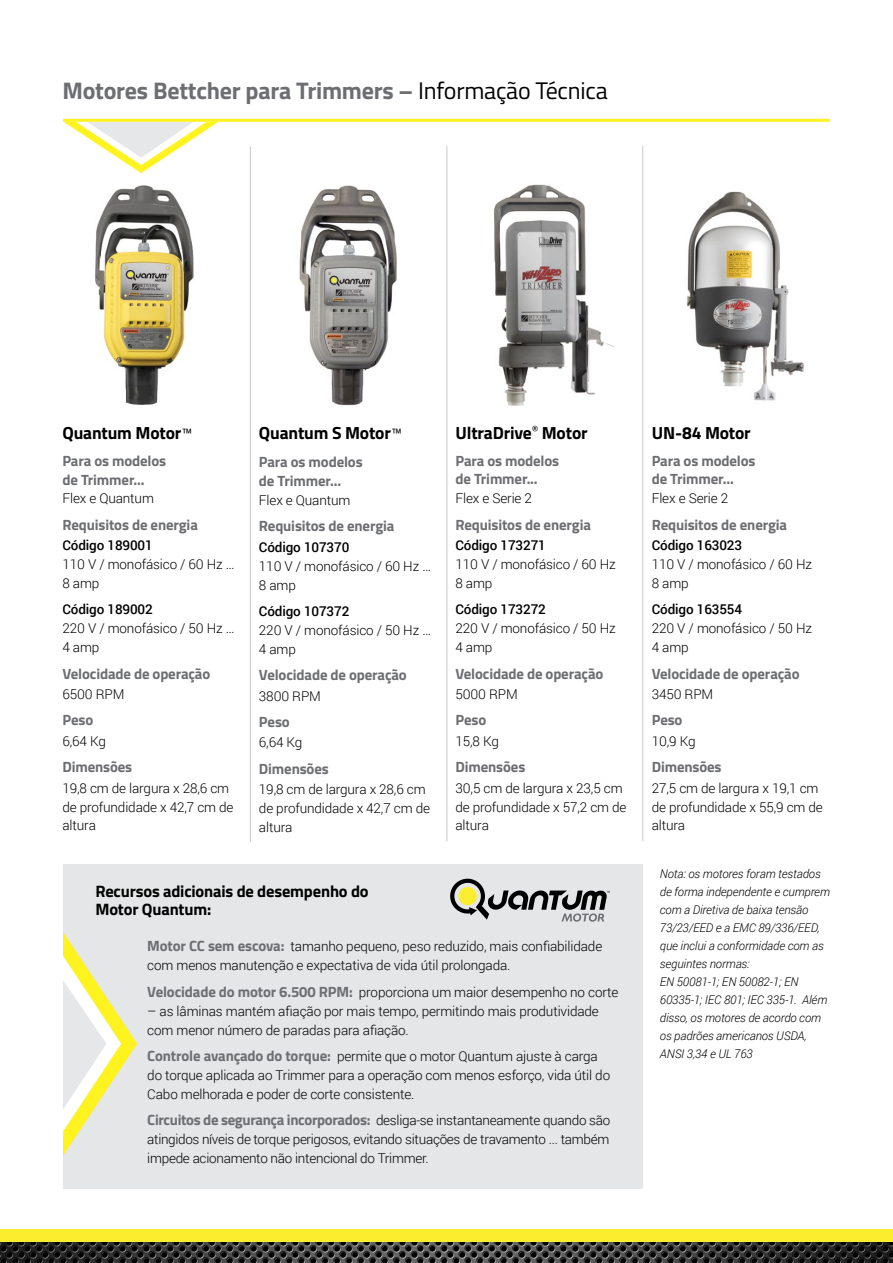
<style>
.page{position:relative;width:893px;height:1263px;background:#fff}
.page>*{position:absolute;margin:0;border:0;box-sizing:border-box;transform-origin:0 0}
.t1{font:700 24px "Titillium";letter-spacing:-.01em;color:#6d6e71}
.t2{font:700 17.55px "Titillium";letter-spacing:-.01em;color:#000}
.t3{font:700 16.5px/18px "Titillium";letter-spacing:-.01em;color:#000}
.t4{font:700 14.85px/18.9px "Titillium";letter-spacing:-.01em;color:#6d6e71}
.t5{font:300 13.5px/18.9px "Roboto";letter-spacing:-.01em;color:#000}
.t6{font:500 13.5px "Roboto";letter-spacing:-.01em;color:#000}
.t7{font:italic 300 12px/18px "Roboto";letter-spacing:-.01em;color:#000}
.s1{font-weight:400;color:#000}
.s2{font-weight:300;font-size:16.5px}
.s3{font-family:"Titillium";font-weight:700;font-size:14.85px;color:#6d6e71}
</style>
<div class="page">
<img style="left:299px;top:185px;width:98px;height:221px">
<img style="left:0;top:1241px;width:893px;height:22px">
<div style="left:0;top:1229px;width:893px;height:12px;background:#fcee2e"></div>
<img style="left:95px;top:185px;width:99px;height:220px">
<img style="left:686px;top:191px;width:119px;height:210px">
<img style="left:493px;top:184px;width:122px;height:222px">
<hr style="left:250px;top:146px;width:1px;height:696px;background:#c7c8ca">
<div style="left:63px;top:864px;width:580px;height:325px;background:#e5e6e7"></div>
<hr style="left:446px;top:146px;width:1px;height:695px;background:#c7c8ca">
<hr style="left:642px;top:146px;width:1px;height:695px;background:#c7c8ca">
<svg style="left:63px;top:932px;width:74px;height:224px"></svg>
<svg style="left:450px;top:879px;width:160px;height:43px"></svg>
<svg style="left:64px;top:122px;width:154px;height:51px"></svg>
<hr style="left:63px;top:119px;width:767px;height:3px;background:#fff31f">
<h1 class="t1" style="left:62px;top:72px;width:547px">Motores Bettcher para Trimmers – <span class="s1">Informação Técnica</span></h1>
<p class="t2" style="left:62px;top:420px;width:132px">Quantum Motor<span class="s2">™</span></p>
<p class="t4" style="left:62px;top:450px;width:105px">Para os modelos de Trimmer...</p>
<p class="t5" style="left:62px;top:489px;width:93px">Flex e Quantum</p>
<p class="t4" style="left:62px;top:514px;width:137px">Requisitos de energia</p>
<p class="t6" style="left:62px;top:536px;width:92px">Código 189001</p>
<p class="t5" style="left:62px;top:554px;width:174px">110 V / monofásico / 60 Hz …<br>8 amp</p>
<p class="t6" style="left:62px;top:600px;width:92px">Código 189002</p>
<p class="t5" style="left:62px;top:619px;width:174px">220 V / monofásico / 50 Hz …<br>4 amp</p>
<p class="t4" style="left:62px;top:663px;width:149px">Velocidade de operação</p>
<p class="t5" style="left:62px;top:684px;width:63px">6500 RPM</p>
<p class="t4" style="left:62px;top:710px;width:32px">Peso</p>
<p class="t5" style="left:62px;top:731px;width:45px">6,64 Kg</p>
<p class="t4" style="left:62px;top:757px;width:71px">Dimensões</p>
<p class="t5" style="left:62px;top:778px;width:173px">19,8 cm de largura x 28,6 cm de profundidade x 42,7 cm de altura</p>
<p class="t2" style="left:259px;top:420px;width:145px">Quantum S Motor<span class="s2">™</span></p>
<p class="t4" style="left:259px;top:452px;width:105px">Para os modelos de Trimmer...</p>
<p class="t5" style="left:259px;top:490px;width:93px">Flex e Quantum</p>
<p class="t4" style="left:259px;top:516px;width:137px">Requisitos de energia</p>
<p class="t6" style="left:259px;top:537px;width:92px">Código 107370</p>
<p class="t5" style="left:259px;top:556px;width:174px">110 V / monofásico / 60 Hz …<br>8 amp</p>
<p class="t6" style="left:259px;top:602px;width:92px">Código 107372</p>
<p class="t5" style="left:259px;top:620px;width:174px">220 V / monofásico / 50 Hz …<br>4 amp</p>
<p class="t4" style="left:259px;top:665px;width:149px">Velocidade de operação</p>
<p class="t5" style="left:259px;top:686px;width:63px">3800 RPM</p>
<p class="t4" style="left:259px;top:711px;width:32px">Peso</p>
<p class="t5" style="left:259px;top:733px;width:45px">6,64 Kg</p>
<p class="t4" style="left:259px;top:758px;width:71px">Dimensões</p>
<p class="t5" style="left:259px;top:779px;width:173px">19,8 cm de largura x 28,6 cm de profundidade x 42,7 cm de altura</p>
<p class="t3" style="left:95px;top:882px;width:275px">Recursos adicionais de desempenho do<br>Motor Quantum:</p>
<p class="t2" style="left:455px;top:420px;width:134px">UltraDrive<sup>®</sup> Motor</p>
<p class="t4" style="left:455px;top:450px;width:105px">Para os modelos de Trimmer...</p>
<p class="t5" style="left:455px;top:489px;width:78px">Flex e Serie 2</p>
<p class="t4" style="left:455px;top:514px;width:137px">Requisitos de energia</p>
<p class="t6" style="left:455px;top:536px;width:92px">Código 173271</p>
<p class="t5" style="left:455px;top:554px;width:162px">110 V / monofásico / 60 Hz<br>8 amp</p>
<p class="t6" style="left:455px;top:600px;width:92px">Código 173272</p>
<p class="t5" style="left:455px;top:619px;width:162px">220 V / monofásico / 50 Hz<br>4 amp</p>
<p class="t4" style="left:455px;top:663px;width:149px">Velocidade de operação</p>
<p class="t5" style="left:455px;top:684px;width:64px">5000 RPM</p>
<p class="t4" style="left:455px;top:710px;width:32px">Peso</p>
<p class="t5" style="left:455px;top:731px;width:45px">15,8 Kg</p>
<p class="t4" style="left:455px;top:757px;width:71px">Dimensões</p>
<p class="t5" style="left:455px;top:778px;width:173px">30,5 cm de largura x 23,5 cm de profundidade x 57,2 cm de altura</p>
<p class="t5" style="left:147px;top:937px;width:456px"><span class="s3">Motor CC sem escova:</span> tamanho pequeno, peso reduzido, mais confiabilidade com menos manutenção e expectativa de vida útil prolongada.</p>
<p class="t5" style="left:147px;top:982px;width:473px"><span class="s3">Velocidade do motor 6.500 RPM:</span> proporciona um maior desempenho no corte</p>
<p class="t5" style="left:147px;top:1001px;width:453px">– as lâminas mantém afiação por mais tempo, permitindo mais produtividade com menor número de paradas para afiação.</p>
<p class="t5" style="left:147px;top:1046px;width:464px"><span class="s3">Controle avançado do torque:</span> permite que o motor Quantum ajuste à carga do torque aplicada ao Trimmer para a operação com menos esforço, vida útil do<br>Cabo melhorada e poder de corte consistente.</p>
<p class="t5" style="left:147px;top:1110px;width:464px;text-align:justify"><span class="s3">Circuitos de segurança incorporados:</span> desliga-se instantaneamente quando são atingidos níveis de torque perigosos, evitando situações de travamento ... também impede acionamento não intencional do Trimmer.</p>
<p class="t2" style="left:652px;top:420px;width:101px">UN-84 Motor</p>
<p class="t4" style="left:652px;top:450px;width:105px">Para os modelos de Trimmer...</p>
<p class="t5" style="left:652px;top:489px;width:78px">Flex e Serie 2</p>
<p class="t4" style="left:652px;top:514px;width:137px">Requisitos de energia</p>
<p class="t6" style="left:652px;top:536px;width:92px">Código 163023</p>
<p class="t5" style="left:652px;top:554px;width:162px">110 V / monofásico / 60 Hz<br>8 amp</p>
<p class="t6" style="left:652px;top:600px;width:92px">Código 163554</p>
<p class="t5" style="left:652px;top:619px;width:162px">220 V / monofásico / 50 Hz<br>4 amp</p>
<p class="t4" style="left:652px;top:663px;width:149px">Velocidade de operação</p>
<p class="t5" style="left:652px;top:684px;width:63px">3450 RPM</p>
<p class="t4" style="left:652px;top:710px;width:32px">Peso</p>
<p class="t5" style="left:652px;top:731px;width:45px">10,9 Kg</p>
<p class="t4" style="left:652px;top:757px;width:71px">Dimensões</p>
<p class="t5" style="left:652px;top:778px;width:173px">27,5 cm de largura x 19,1 cm de profundidade x 55,9 cm de altura</p>
<p class="t7" style="left:660px;top:864px;width:172px">Nota: os motores foram testados de forma independente e cumprem com a Diretiva de baixa tensão<br>73/23/EED e a EMC 89/336/EED, que inclui a conformidade com as seguintes normas:<br>EN 50081-1; EN 50082-1; EN<br>60335-1; IEC 801; IEC 335-1. Além disso, os motores de acordo com os padrões americanos USDA,<br>ANSI 3,34 e UL 763</p>
</div>
